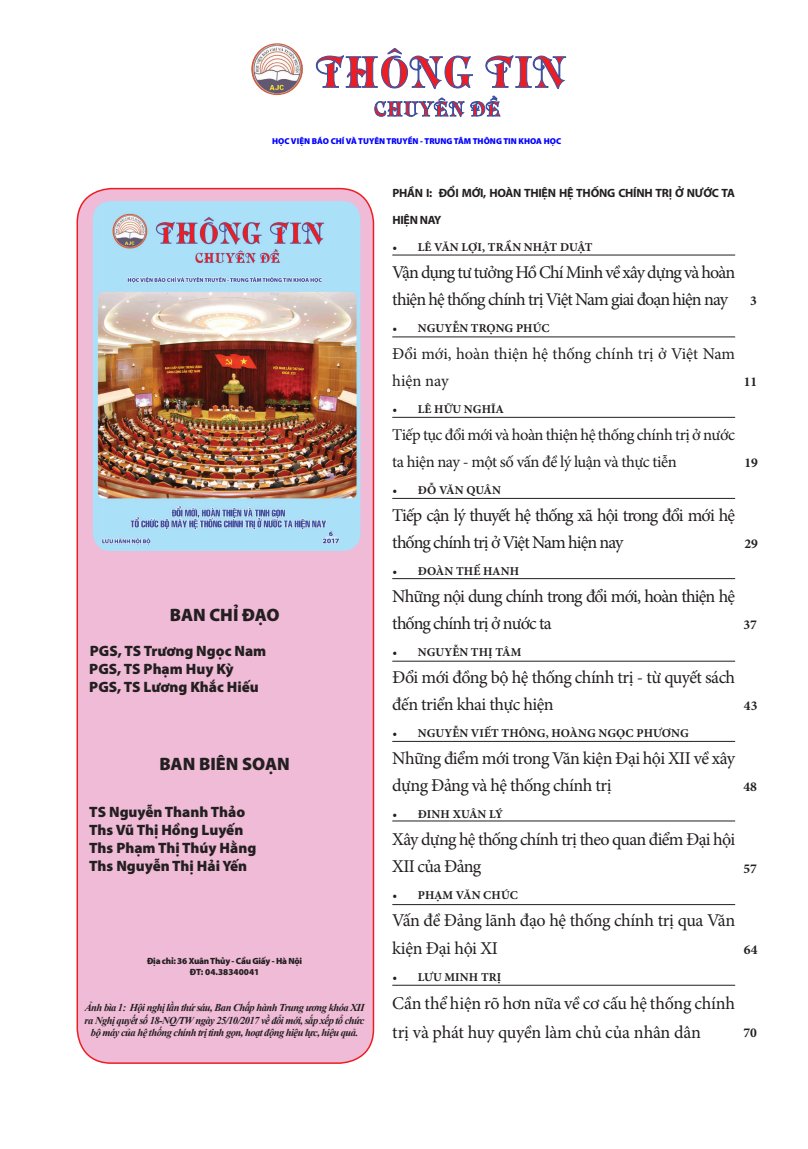
<style>
.page{position:relative;width:808px;height:1149px;background:#fff}
.page>*{position:absolute;margin:0;border:0;box-sizing:border-box;transform-origin:0 0}
.Ten_bai{font:18px/27px "Minion Pro";letter-spacing:-.04em;color:#231f20}
.Ten_bai-2{font:18px/28.5px "Minion Pro";letter-spacing:-.015em;color:#231f20}
.Ten_bai-3{font:18px/27px "Minion Pro";letter-spacing:-.02em;color:#231f20}
.t1{font:900 18px "Myriad Pro";color:#231f20}
.t2{font:16.5px/27px "Minion Pro";letter-spacing:-.03em;color:#231f20}
.t3{font:16.5px/27px "Minion Pro";color:#231f20}
.t4{font:900 15px "Myriad Pro";color:#231f20}
.t5{font:700 13.5px "Minion Pro";color:#231f20}
.Tac_gia{font:700 12px "Minion Pro";letter-spacing:.005em;color:#231f20}
.t6{font:700 12px "Myriad Pro";letter-spacing:-.02em;color:#231f20}
.t7{font:italic 700 10.5px/12.6px "Times New Roman";letter-spacing:-.05em;color:#231f20;text-align:center}
.t8{font:900 9px "Myriad Pro";letter-spacing:-.025em;color:#231f20}
.t9{font:900 9px "Myriad Pro";color:#231f20}
.t10{font:900 8.55px "Myriad Pro";color:#00f}
</style>
<div class="page">
<div style="left:77px;top:188px;width:296px;height:874px;background:#efbbd6;border-radius:34px"></div>
<div style="left:77px;top:188px;width:297px;height:875px;border:2px solid #ee1d23;border-radius:34px"></div>
<svg style="left:374px;top:97px;width:90px;height:20px"></svg>
<svg style="left:470px;top:96px;width:30px;height:20px"></svg>
<svg style="left:316px;top:48px;width:157px;height:41px"></svg>
<svg style="left:485px;top:55px;width:81px;height:34px"></svg>
<img style="left:251px;top:43px;width:52px;height:52px;border-radius:25px">
<img style="left:93px;top:201px;width:267px;height:350px">
<hr style="left:392px;top:255px;width:343px;height:1px;background:#231f20">
<hr style="left:392px;top:336px;width:343px;height:1px;background:#231f20">
<hr style="left:392px;top:498px;width:343px;height:1px;background:#231f20">
<hr style="left:392px;top:417px;width:343px;height:1px;background:#231f20">
<hr style="left:392px;top:578px;width:343px;height:1px;background:#231f20">
<hr style="left:392px;top:660px;width:343px;height:1px;background:#231f20">
<hr style="left:392px;top:740px;width:343px;height:1px;background:#231f20">
<hr style="left:392px;top:820px;width:343px;height:1px;background:#231f20">
<hr style="left:392px;top:904px;width:343px;height:1px;background:#231f20">
<hr style="left:392px;top:984px;width:343px;height:1px;background:#231f20">
<p class="t10" style="left:272px;top:135px;width:291px">HỌC VIỆN BÁO CHÍ VÀ TUYÊN TRUYỀN - TRUNG TÂM THÔNG TIN KHOA HỌC</p>
<p class="t6" style="left:392px;top:185px;width:344px">PHẦN I: ĐỔI MỚI, HOÀN THIỆN HỆ THỐNG CHÍNH TRỊ Ở NƯỚC TA</p>
<p class="t6" style="left:392px;top:212px;width:51px">HIỆN NAY</p>
<p class="Tac_gia" style="left:392px;top:238px;width:202px">• LÊ VĂN LỢI, TRẦN NHẬT DUẬT</p>
<p class="Ten_bai" style="left:392px;top:259px;width:344px">Vận dụng tư tưởng Hồ Chí Minh về xây dựng và hoàn thiện hệ thống chính trị Việt Nam giai đoạn hiện nay</p>
<p class="Tac_gia" style="left:392px;top:319px;width:159px">• NGUYỄN TRỌNG PHÚC</p>
<p class="t3" style="left:392px;top:340px;width:344px">Đổi mới, hoàn thiện hệ thống chính trị ở Việt Nam hiện nay</p>
<p class="Tac_gia" style="left:392px;top:400px;width:113px">• LÊ HỮU NGHĨA</p>
<p class="t2" style="left:392px;top:421px;width:344px">Tiếp tục đổi mới và hoàn thiện hệ thống chính trị ở nước ta hiện nay - một số vấn đề lý luận và thực tiễn</p>
<p class="Tac_gia" style="left:392px;top:481px;width:110px">• ĐỖ VĂN QUÂN</p>
<p class="Ten_bai" style="left:392px;top:502px;width:344px">Tiếp cận lý thuyết hệ thống xã hội trong đổi mới hệ thống chính trị ở Việt Nam hiện nay</p>
<p class="Tac_gia" style="left:392px;top:562px;width:128px">• ĐOÀN THẾ HANH</p>
<p class="Ten_bai" style="left:392px;top:583px;width:344px">Những nội dung chính trong đổi mới, hoàn thiện hệ thống chính trị ở nước ta</p>
<p class="Tac_gia" style="left:392px;top:643px;width:131px">• NGUYỄN THỊ TÂM</p>
<p class="Ten_bai" style="left:392px;top:664px;width:344px">Đổi mới đồng bộ hệ thống chính trị - từ quyết sách đến triển khai thực hiện</p>
<p class="Tac_gia" style="left:392px;top:724px;width:298px">• NGUYỄN VIẾT THÔNG, HOÀNG NGỌC PHƯƠNG</p>
<p class="Ten_bai" style="left:392px;top:745px;width:344px">Những điểm mới trong Văn kiện Đại hội XII về xây dựng Đảng và hệ thống chính trị</p>
<p class="Tac_gia" style="left:392px;top:805px;width:112px">• ĐINH XUÂN LÝ</p>
<p class="Ten_bai" style="left:392px;top:826px;width:344px">Xây dựng hệ thống chính trị theo quan điểm Đại hội<br>XII của Đảng</p>
<p class="Tac_gia" style="left:392px;top:886px;width:127px">• PHẠM VĂN CHÚC</p>
<p class="Ten_bai-3" style="left:392px;top:907px;width:344px">Vấn đề Đảng lãnh đạo hệ thống chính trị qua Văn kiện Đại hội XI</p>
<p class="Tac_gia" style="left:392px;top:967px;width:110px">• LƯU MINH TRỊ</p>
<p class="Ten_bai-2" style="left:392px;top:988px;width:344px">Cần thể hiện rõ hơn nữa về cơ cấu hệ thống chính trị và phát huy quyền làm chủ của nhân dân</p>
<p class="t1" style="left:170px;top:602px;width:111px">BAN CHỈ ĐẠO</p>
<p class="t4" style="left:90px;top:641px;width:178px">PGS, TS Trương Ngọc Nam</p>
<p class="t4" style="left:89px;top:659px;width:146px">PGS, TS Phạm Huy Kỳ</p>
<p class="t4" style="left:89px;top:677px;width:171px">PGS, TS Lương Khắc Hiếu</p>
<p class="t1" style="left:159px;top:751px;width:132px">BAN BIÊN SOẠN</p>
<p class="t4" style="left:89px;top:801px;width:157px">TS Nguyễn Thanh Thảo</p>
<p class="t4" style="left:89px;top:819px;width:156px">Ths Vũ Thị Hồng Luyến</p>
<p class="t4" style="left:89px;top:837px;width:169px">Ths Phạm Thị Thúy Hằng</p>
<p class="t4" style="left:89px;top:855px;width:159px">Ths Nguyễn Thị Hải Yến</p>
<p class="t8" style="left:147px;top:955px;width:157px">Địa chỉ: 36 Xuân Thủy - Cầu Giấy - Hà Nội</p>
<p class="t9" style="left:190px;top:965px;width:71px">ĐT: 04.38340041</p>
<p class="t7" style="left:85px;top:1000px;width:281px">Ảnh bìa 1: Hội nghị lần thứ sáu, Ban Chấp hành Trung ương khóa XII ra Nghị quyết số 18-NQ/TW ngày 25/10/2017 về đổi mới, sắp xếp tổ chức bộ máy của hệ thống chính trị tinh gọn, hoạt động hiệu lực, hiệu quả.</p>
<p class="t5" style="left:750px;top:290px;width:8px">3</p>
<p class="t5" style="left:744px;top:372px;width:15px">11</p>
<p class="t5" style="left:744px;top:453px;width:15px">19</p>
<p class="t5" style="left:744px;top:534px;width:15px">29</p>
<p class="t5" style="left:743px;top:615px;width:15px">37</p>
<p class="t5" style="left:744px;top:696px;width:15px">43</p>
<p class="t5" style="left:743px;top:777px;width:15px">48</p>
<p class="t5" style="left:743px;top:858px;width:15px">57</p>
<p class="t5" style="left:744px;top:939px;width:15px">64</p>
<p class="t5" style="left:743px;top:1022px;width:15px">70</p>
</div>
